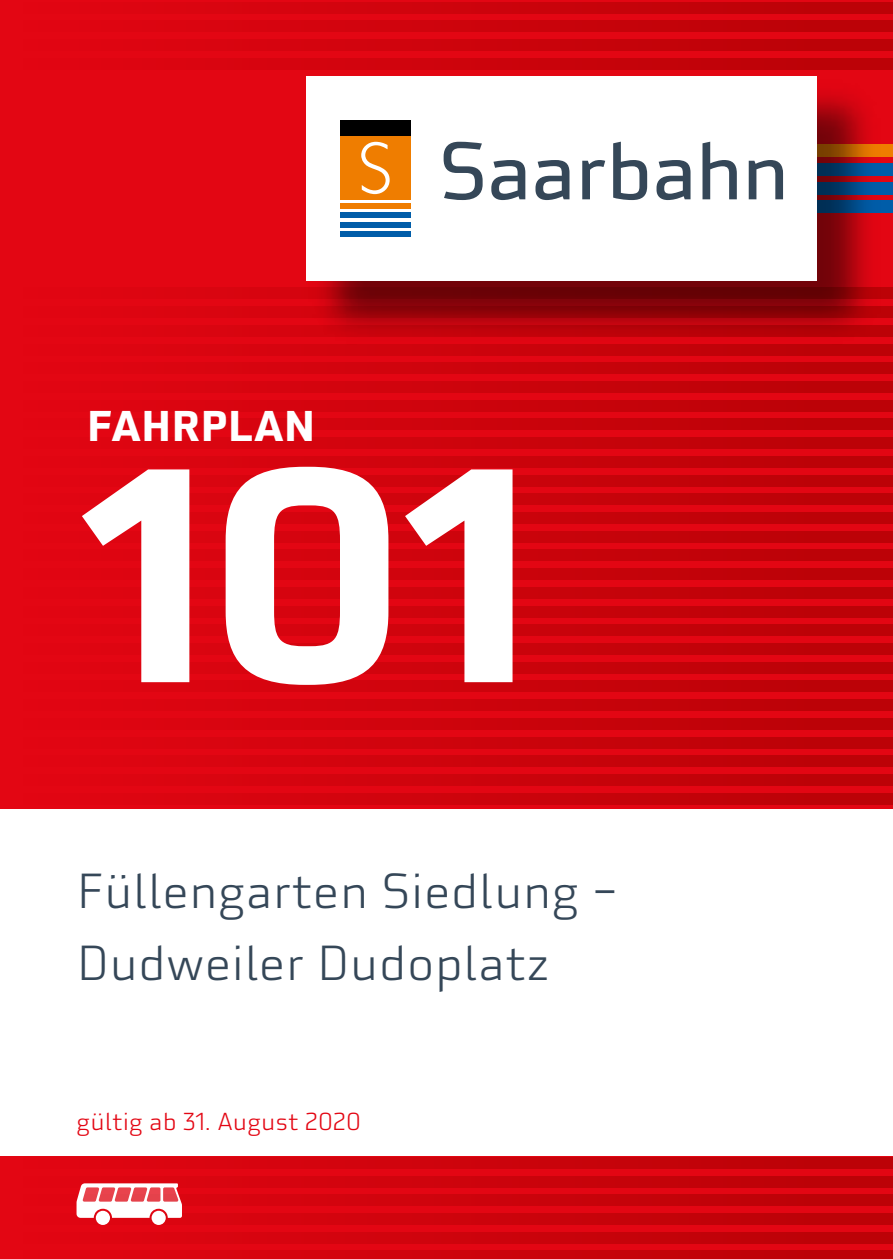
<style>
.page{position:relative;width:893px;height:1259px;background:#fff}
.page>*{position:absolute;margin:0;border:0;box-sizing:border-box;transform-origin:0 0}
.t1{font:700 297px "Utility Pro";color:#fff}
.t2{font:300 48px/72px "Utility Pro";color:#354758}
.t3{font:700 42px "Utility Pro";color:#fff}
.t4{font:300 24px "Utility Pro";color:#e30613}
</style>
<div class="page">
<div style="left:0;top:0;width:893px;height:808px;background:#e30613"></div>
<div style="left:0;top:1157px;width:893px;height:102px;background:#e30613"></div>
<svg style="left:227px;top:58px;width:666px;height:12px;fill:#c8030b"></svg>
<div style="left:0;top:287px;width:893px;height:12px;background:#dc0510"></div>
<div style="left:0;top:306px;width:893px;height:12px;background:#dc0510"></div>
<div style="left:0;top:325px;width:893px;height:12px;background:#dc0510"></div>
<div style="left:0;top:344px;width:893px;height:11px;background:#dc0510"></div>
<svg style="left:227px;top:362px;width:666px;height:12px;fill:#c8030b"></svg>
<svg style="left:227px;top:381px;width:666px;height:12px;fill:#c8030b"></svg>
<svg style="left:227px;top:400px;width:666px;height:12px;fill:#c8030b"></svg>
<svg style="left:227px;top:418px;width:666px;height:12px;fill:#c8030b"></svg>
<svg style="left:227px;top:437px;width:666px;height:12px;fill:#c8030b"></svg>
<svg style="left:227px;top:456px;width:666px;height:12px;fill:#c8030b"></svg>
<svg style="left:227px;top:475px;width:666px;height:11px;fill:#c8030b"></svg>
<svg style="left:227px;top:493px;width:666px;height:12px;fill:#c8030b"></svg>
<svg style="left:227px;top:512px;width:666px;height:12px;fill:#c8030b"></svg>
<svg style="left:227px;top:531px;width:666px;height:12px;fill:#c8030b"></svg>
<svg style="left:227px;top:549px;width:666px;height:12px;fill:#c8030b"></svg>
<svg style="left:227px;top:568px;width:666px;height:12px;fill:#c8030b"></svg>
<svg style="left:227px;top:587px;width:666px;height:12px;fill:#c8030b"></svg>
<svg style="left:227px;top:606px;width:666px;height:11px;fill:#c8030b"></svg>
<svg style="left:227px;top:624px;width:666px;height:12px;fill:#c8030b"></svg>
<svg style="left:227px;top:643px;width:666px;height:12px;fill:#c8030b"></svg>
<svg style="left:227px;top:662px;width:666px;height:12px;fill:#c8030b"></svg>
<svg style="left:227px;top:680px;width:666px;height:12px;fill:#c8030b"></svg>
<svg style="left:227px;top:1157px;width:666px;height:11px;fill:#c8030b"></svg>
<svg style="left:227px;top:699px;width:666px;height:12px;fill:#c8030b"></svg>
<svg style="left:227px;top:1176px;width:666px;height:11px;fill:#c8030b"></svg>
<svg style="left:227px;top:718px;width:666px;height:12px;fill:#c8030b"></svg>
<svg style="left:76px;top:1194px;width:817px;height:12px;fill:#ca030b"></svg>
<svg style="left:227px;top:737px;width:666px;height:11px;fill:#c8030b"></svg>
<svg style="left:76px;top:1213px;width:817px;height:12px;fill:#cb030c"></svg>
<svg style="left:227px;top:755px;width:666px;height:12px;fill:#c8030b"></svg>
<svg style="left:227px;top:1232px;width:666px;height:11px;fill:#c8030b"></svg>
<svg style="left:227px;top:774px;width:666px;height:12px;fill:#c8030b"></svg>
<svg style="left:227px;top:1250px;width:666px;height:9px;fill:#c8030b"></svg>
<svg style="left:227px;top:793px;width:666px;height:11px;fill:#c8030b"></svg>
<svg style="left:227px;top:39px;width:666px;height:12px;fill:#c8030b"></svg>
<svg style="left:227px;top:20px;width:666px;height:12px;fill:#c8030b"></svg>
<svg style="left:227px;top:2px;width:666px;height:12px;fill:#c8030b"></svg>
<svg style="left:77px;top:1183px;width:105px;height:34px"></svg>
<div style="left:96px;top:1210px;width:14px;height:15px;background:#fff;border-radius:50%"></div>
<div style="left:152px;top:1210px;width:14px;height:15px;background:#fff;border-radius:50%"></div>
<div style="left:783px;top:201px;width:110px;height:12px;background:#005da9"></div>
<div style="left:783px;top:182px;width:110px;height:12px;background:#005da9"></div>
<div style="left:783px;top:163px;width:110px;height:12px;background:#005da9"></div>
<div style="left:783px;top:145px;width:110px;height:12px;background:#ef7d00"></div>
<img style="left:315px;top:93px;width:576px;height:262px">
<div style="left:306px;top:77px;width:511px;height:204px;background:#fff"></div>
<div style="left:340px;top:222px;width:71px;height:6px;background:#005da9"></div>
<div style="left:340px;top:212px;width:71px;height:6px;background:#005da9"></div>
<div style="left:340px;top:203px;width:71px;height:6px;background:#ef7d00"></div>
<div style="left:340px;top:136px;width:71px;height:64px;background:#ef7d00"></div>
<div style="left:340px;top:121px;width:71px;height:15px;background:#000"></div>
<svg style="left:444px;top:142px;width:39px;height:58px"></svg>
<svg style="left:491px;top:160px;width:34px;height:40px"></svg>
<svg style="left:535px;top:160px;width:34px;height:40px"></svg>
<svg style="left:582px;top:160px;width:23px;height:39px"></svg>
<svg style="left:613px;top:142px;width:34px;height:58px"></svg>
<svg style="left:656px;top:160px;width:34px;height:40px"></svg>
<svg style="left:702px;top:142px;width:35px;height:57px"></svg>
<svg style="left:749px;top:160px;width:34px;height:39px"></svg>
<svg style="left:361px;top:142px;width:29px;height:52px"></svg>
<div style="left:340px;top:231px;width:71px;height:6px;background:#005da9"></div>
<p class="t3" style="left:87px;top:398px;width:230px">FAHRPLAN</p>
<h1 class="t1" style="left:77px;top:384px;width:462px">101</h1>
<p class="t2" style="left:77px;top:855px;width:543px">Füllengarten Siedlung –<br>Dudweiler Dudoplatz</p>
<p class="t4" style="left:77px;top:1107px;width:286px">gültig ab 31. August 2020</p>
</div>
